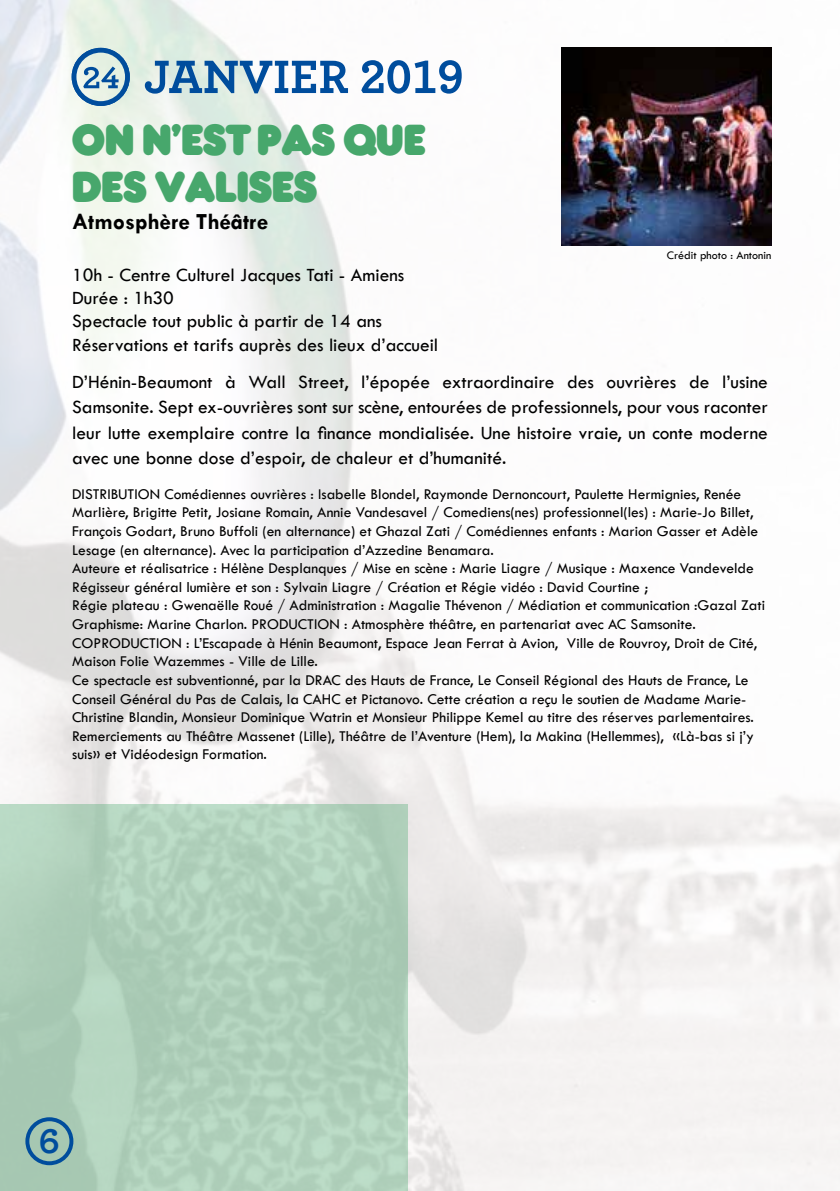
<style>
.page{position:relative;width:840px;height:1191px;background:#fff}
.page>*{position:absolute;margin:0;border:0;box-sizing:border-box;transform-origin:0 0}
.t1{font:700 38.8px/46.6px "Frankfurter SHOP";color:#47a76c}
.t2{font:700 36.8px "Archer";color:#004d9d}
.t3{font:700 23.2px "Tw Cen";color:#000}
.t4{font:19.4px/23.2px "Tw Cen";color:#000}
.t5{font:15.6px/18.6px "Tw Cen";color:#000}
.t6{font:12px "Tw Cen";color:#000}
</style>
<div class="page">
<img style="left:0;top:0;width:839px;height:1191px">
<div style="left:0;top:804px;width:408px;height:387px;background:#afcfba"></div>
<svg style="left:83px;top:66px;width:35px;height:22px"></svg>
<div style="left:72px;top:48px;width:58px;height:58px;border:5px solid #004d9d;border-radius:50%"></div>
<hr style="left:839px;top:784px;width:1px;height:407px;background:#47a76c">
<svg style="left:145px;top:60px;width:316px;height:34px"></svg>
<img style="left:561px;top:48px;width:209px;height:197px">
<div style="left:25px;top:1117px;width:48px;height:48px;border:4px solid #004d9d;border-radius:50%"></div>
<h1 class="t1" style="left:72px;top:118px;width:354px">ON N’EST PAS QUE<br>DES VALISES</h1>
<h3 class="t3" style="left:72px;top:208px;width:197px">Atmosphère Théâtre</h3>
<p class="t4" style="left:72px;top:263px;width:367px">10h - Centre Culturel Jacques Tati - Amiens Durée : 1h30<br>Spectacle tout public à partir de 14 ans Réservations et tarifs auprès des lieux d’accueil</p>
<p class="t4" style="left:72px;top:369px;width:697px;line-height:25.2px;text-align:justify">D’Hénin-Beaumont à Wall Street, l’épopée extraordinaire des ouvrières de l’usine Samsonite. Sept ex-ouvrières sont sur scène, entourées de professionnels, pour vous raconter leur lutte exemplaire contre la finance mondialisée. Une histoire vraie, un conte moderne avec une bonne dose d’espoir, de chaleur et d’humanité.</p>
<p class="t5" style="left:72px;top:484px;width:694px">DISTRIBUTION Comédiennes ouvrières : Isabelle Blondel, Raymonde Dernoncourt, Paulette Hermignies, Renée Marlière, Brigitte Petit, Josiane Romain, Annie Vandesavel / Comediens(nes) professionnel(les) : Marie-Jo Billet, François Godart, Bruno Buffoli (en alternance) et Ghazal Zati / Comédiennes enfants : Marion Gasser et Adèle Lesage (en alternance). Avec la participation d’Azzedine Benamara.<br>Auteure et réalisatrice : Hélène Desplanques / Mise en scène : Marie Liagre / Musique : Maxence Vandevelde Régisseur général lumière et son : Sylvain Liagre / Création et Régie vidéo : David Courtine ;<br>Régie plateau : Gwenaëlle Roué / Administration : Magalie Thévenon / Médiation et communication :Gazal Zati Graphisme: Marine Charlon. PRODUCTION : Atmosphère théâtre, en partenariat avec AC Samsonite.<br>COPRODUCTION : L’Escapade à Hénin Beaumont, Espace Jean Ferrat à Avion, Ville de Rouvroy, Droit de Cité, Maison Folie Wazemmes - Ville de Lille.<br>Ce spectacle est subventionné, par la DRAC des Hauts de France, Le Conseil Régional des Hauts de France, Le Conseil Général du Pas de Calais, la CAHC et Pictanovo. Cette création a reçu le soutien de Madame Marie-Christine Blandin, Monsieur Dominique Watrin et Monsieur Philippe Kemel au titre des réserves parlementaires.<br>Remerciements au Théâtre Massenet (Lille), Théâtre de l’Aventure (Hem), la Makina (Hellemmes), «Là-bas si j’y suis» et Vidéodesign Formation.</p>
<p class="t6" style="left:666px;top:248px;width:106px">Crédit photo : Antonin</p>
<h2 class="t2" style="left:39px;top:1112px;width:22px">6</h2>
</div>
